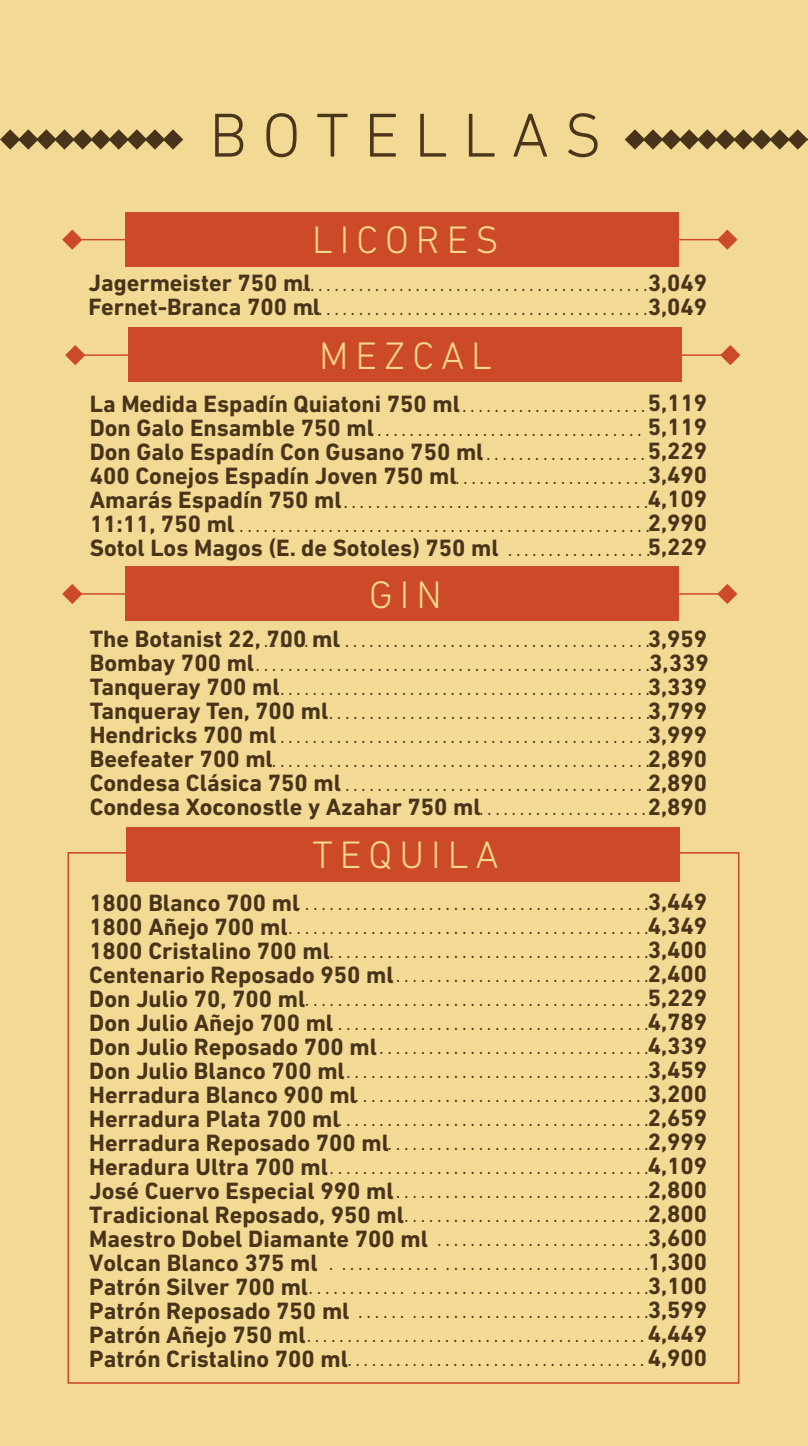
<style>
.page{position:relative;width:808px;height:1446px;background:#f3da94}
.page>*{position:absolute;margin:0;border:0;box-sizing:border-box;transform-origin:0 0}
.t1{font:300 63px "DIN Next LT Pro";letter-spacing:.24em;color:#4a361d}
.t2{font:300 39px "DIN Next LT Pro";letter-spacing:.18em;color:#f2d78c}
.t3{font:300 24px/24px "DIN Next LT Pro";color:#48341b}
.t4{font:700 24px/24px "DIN Next LT Pro";color:#48341b}
.s1{font-weight:700}
.s2{font-weight:300}
.s3{color:#4a361d}
</style>
<div class="page">
<svg style="left:0;top:129px;width:183px;height:21px"></svg>
<svg style="left:625px;top:129px;width:183px;height:21px"></svg>
<div style="left:126px;top:826px;width:554px;height:55px;background:#cd4a28"></div>
<div style="left:126px;top:212px;width:553px;height:55px;background:#cd4a28"></div>
<hr style="left:77px;top:239px;width:650px;height:1px;background:#cd4a28">
<svg style="left:62px;top:229px;width:20px;height:21px"></svg>
<div style="left:129px;top:327px;width:553px;height:55px;background:#cd4a28"></div>
<hr style="left:80px;top:354px;width:650px;height:2px;background:#cd4a28">
<svg style="left:65px;top:345px;width:20px;height:20px"></svg>
<svg style="left:720px;top:345px;width:20px;height:20px"></svg>
<svg style="left:717px;top:229px;width:20px;height:21px"></svg>
<div style="left:126px;top:566px;width:553px;height:55px;background:#cd4a28"></div>
<hr style="left:77px;top:593px;width:650px;height:2px;background:#cd4a28">
<svg style="left:62px;top:584px;width:20px;height:20px"></svg>
<svg style="left:717px;top:584px;width:20px;height:20px"></svg>
<h1 class="t1" style="left:209px;top:99px;width:394px">BOTELLAS</h1>
<h2 class="t2" style="left:312px;top:218px;width:188px">LICORES</h2>
<p class="t3" style="left:302px;top:270px;width:407px;text-align:center">...........................................<span class="s1">3,049 </span>..........................................<span class="s1">3,049</span></p>
<p class="t4" style="left:89px;top:271px;width:233px">Jagermeister 750 ml<br>Fernet-Branca 700 ml</p>
<h2 class="t2" style="left:319px;top:333px;width:174px">MEZCAL</h2>
<p class="t3" style="left:369px;top:392px;width:340px;text-align:right">........................<span class="s1">5,119 </span>..................................<span class="s1">5,119</span></p>
<p class="t4" style="left:90px;top:392px;width:619px">La Medida Espadín Quiatoni 750 ml<br>Don Galo Ensamble 750 ml<br>Don Galo Espadín Con Gusano 750 ml<span class="s2">. .. .. .. .. .. .. .. .. .. .</span>5,229<br>400 Conejos Espadín Joven 750 ml<span class="s2">. .. .. .. .. .. .. .. .. .. .. .. .</span>3,490<br>Amarás Espadín 750 ml<span class="s2">......................................</span>4,109<br>11:11, 750 ml<span class="s2">....................................................</span>2,990<br>Sotol Los Magos (E. de Sotoles) 750 ml <span class="s2">. . . . . . . . .. .. .. .. . .</span>5,229</p>
<h2 class="t2" style="left:369px;top:572px;width:74px">GIN</h2>
<p class="t3" style="left:255px;top:627px;width:453px">.................................................<span class="s1">3,959</span></p>
<p class="t3" style="left:90px;top:627px;width:620px"><span class="s1">The Botanist 22, 700 ml<br>Bombay 700 ml</span>.................................................<span class="s1">3,339<br>Tanqueray 700 ml</span>..............................................<span class="s1">3,339<br>Tanqueray Ten, 700 ml</span>........................................<span class="s1">3,799<br>Hendricks 700 ml</span>..............................................<span class="s1">3,999<br>Beefeater 700 ml</span>...............................................<span class="s1">2,890<br>Condesa Clásica 750 ml<br>Condesa Xoconostle y Azahar 750 ml</span>.. .. .. .. .. .. .. .. .. .. .<span class="s1">2,890</span></p>
<p class="t3" style="left:337px;top:771px;width:372px">.......................................<span class="s1">2,890</span></p>
<h2 class="t2" style="left:312px;top:832px;width:188px">TEQUILA</h2>
<p class="t3" style="left:89px;top:890px;width:619px"><span class="s1">1800 Blanco 700 ml</span>. . . . . . . . . . . . . . . . . . . . . . . . . . . . . . . . . . . . . . . . . . .<span class="s1">3,449<br>1800 Añejo 700 ml</span>. . . . . . . . . . . . . . . . . . . . . . . . . . . . . . . . . . . . . . . . . . . .<span class="s1">4,349<br>1800 Cristalino 700 ml</span>. . . . . . . . . . . . . . . . . . . . . . . . . . . . . . . . . . . . . . .<span class="s1">3,400<br>Centenario Reposado 950 ml</span>. . . . . . . . . . . . . . . . . . . . . . . . . . . . . . .<span class="s1">2,400<br>Don Julio 70, 700 ml</span>. . . . . . . . . . . . . . . . . . . . . . . . . . . . . . . . . . . . . . . . . .<span class="s1">5,229<br>Don Julio Añejo 700 ml<br>Don Julio Reposado 700 ml</span>. . . . . . . . . . . . . . . . . . . . . . . . . . . . . . . . .<span class="s1">4,339<br>Don Julio Blanco 700 ml</span>. . . . . . . . . . . . . . . . . . . . . . . . . . . . . . . . . . . . .<span class="s1">3,459<br>Herradura Blanco 900 ml</span>. . . . . . . . . . . . . . . . . . . . . . . . . . . . . . . . . . . .<span class="s1">3,200<br>Herradura Plata 700 ml</span>. . . . . . . . . . . . . . . . . . . . . . . . . . . . . . . . . . . . . .<span class="s1">2,659<br>Herradura Reposado 700 ml</span>. . . . . . . . . . . . . . . . . . . . . . . . . . . . . . . .<span class="s1">2,999<br>Heradura Ultra 700 ml</span>. . . . . . . . . . . . . . . . . . . . . . . . . . . . . . . . . . . . . . .<span class="s1">4,109<br>José Cuervo Especial 990 ml</span>. . . . . . . . . . . . . . . . . . . . . . . . . . . . . . .<span class="s1">2,800<br>Tradicional Reposado, 950 ml</span>. . . . . . . . . . . . . . . . . . . . . . . . . . . . . .<span class="s1">2,800<br>Maestro Dobel Diamante 700 ml</span> . . . . . . . . . . . . . . . . . . . . . . . . . .<span class="s1">3,600<br>Volcan Blanco 375 ml</span> . . . . . . . . . . . . . . . . . . . . . . . . . . . . . . . . . . . . . .<span class="s1">1,300<br>Patrón Silver 700 ml</span>. . . . . . . . . . . . . . . . . . . . . . . . . . . . . . . . . . . . . . . . .<span class="s1">3,100<br>Patrón Reposado 750 ml</span> . . . . . . . . . . . . . . . . . . . . . . . . . . . . . . . . . . .<span class="s1">3,599<br>Patrón Añejo 750 ml</span><span class="s3">..........................................</span><span class="s1">4,449<br>Patrón Cristalino 700 ml</span><span class="s3">.....................................</span><span class="s1">4,900</span></p>
<p class="t3" style="left:329px;top:1010px;width:379px">. . . . . . . . . . . . . . . . . . . . . . . . . . . . . . . . . . . . . . .<span class="s1">4,789</span></p>
</div>
